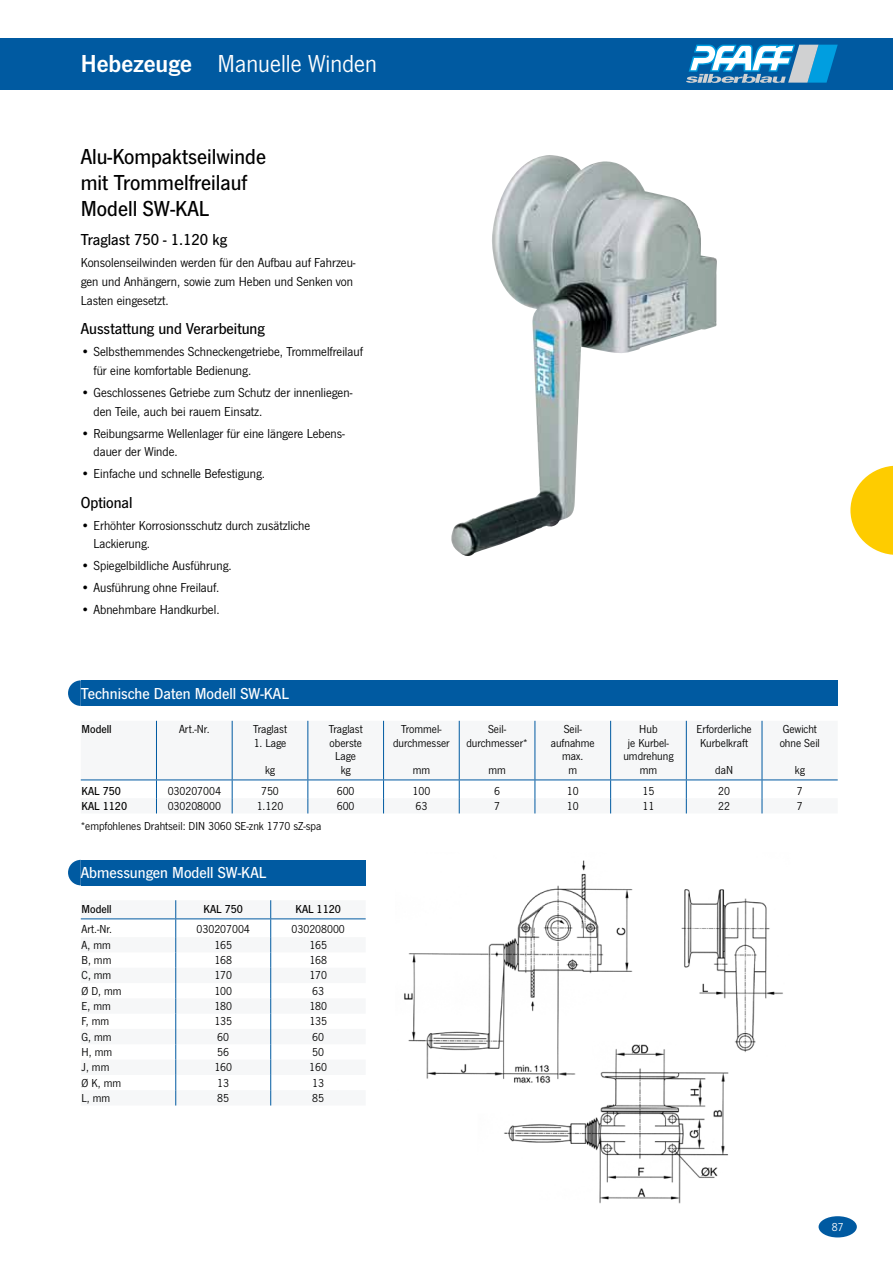
<style>
.page{position:relative;width:893px;height:1263px;background:#fff}
.page>*{position:absolute;margin:0;border:0;box-sizing:border-box;transform-origin:0 0}
.t1{font:25.5px "News Got";color:#fff}
.t2{font:500 22.5px/26.1px "News Got";color:#000}
.t3{font:500 16.5px "News Got";color:#000}
.t4{font:500 16.5px "News Got";color:#fff}
.t5{font:13.5px/18.6px "News Got";color:#000}
.t6{font:12px/13.5px "News Got";color:#000;text-align:center}
.t7{font:500 12px "News Got";color:#000}
.t8{font:12px "News Got";color:#fff}
.s1{font-family:"News Got Dem"}
</style>
<div class="page">
<img style="left:451px;top:155px;width:266px;height:401px">
<div style="left:819px;top:1216px;width:38px;height:21px;background:#005aa1;border-radius:50%"></div>
<div style="left:0;top:38px;width:893px;height:51px;background:#005aa1"></div>
<svg style="left:686px;top:45px;width:152px;height:38px"></svg>
<div style="left:81px;top:680px;width:757px;height:26px;background:#005aa1"></div>
<svg style="left:68px;top:680px;width:13px;height:26px"></svg>
<img style="left:404px;top:860px;width:379px;height:219px">
<svg style="left:81px;top:900px;width:285px;height:205px"></svg>
<svg style="left:81px;top:721px;width:757px;height:92px"></svg>
<img style="left:478px;top:1041px;width:256px;height:163px">
<div style="left:81px;top:860px;width:285px;height:25px;background:#005aa1"></div>
<svg style="left:68px;top:860px;width:13px;height:25px"></svg>
<svg style="left:850px;top:466px;width:43px;height:89px"></svg>
<h1 class="t1" style="left:81px;top:50px;width:298px"><span class="s1">Hebezeuge</span> Manuelle Winden</h1>
<h2 class="t2" style="left:81px;top:144px;width:187px">Alu-Kompaktseilwinde mit Trommelfreilauf<br>Modell SW-KAL</h2>
<p class="t3" style="left:81px;top:231px;width:148px">Traglast 750 - 1.120 kg</p>
<p class="t5" style="left:81px;top:254px;width:276px">Konsolenseilwinden werden für den Aufbau auf Fahrzeu&shy;gen und Anhängern, sowie zum Heben und Senken von<br>Lasten eingesetzt.</p>
<p class="t3" style="left:81px;top:320px;width:186px">Ausstattung und Verarbeitung</p>
<p class="t5" style="left:94px;top:343px;width:271px;text-indent:-13px">• Selbsthemmendes Schneckengetriebe, Trommelfreilauf für eine komfortable Bedienung.</p>
<p class="t5" style="left:94px;top:383px;width:260px;text-indent:-13px">• Geschlossenes Getriebe zum Schutz der innenliegen&shy;den Teile, auch bei rauem Einsatz.</p>
<p class="t5" style="left:94px;top:424px;width:253px;text-indent:-13px">• Reibungsarme Wellenlager für eine längere Lebens&shy;dauer der Winde.</p>
<p class="t5" style="left:81px;top:465px;width:186px">• Einfache und schnelle Befestigung.</p>
<p class="t3" style="left:81px;top:493px;width:53px">Optional</p>
<p class="t5" style="left:94px;top:516px;width:218px;text-indent:-13px">• Erhöhter Korrosionsschutz durch zusätzliche<br>Lackierung.</p>
<p class="t5" style="left:81px;top:557px;width:152px">• Spiegelbildliche Ausführung.</p>
<p class="t5" style="left:81px;top:579px;width:140px">• Ausführung ohne Freilauf.</p>
<p class="t5" style="left:81px;top:601px;width:140px">• Abnehmbare Handkurbel.</p>
<p class="t4" style="left:81px;top:684px;width:210px">Technische Daten Modell SW-KAL</p>
<p class="t7" style="left:82px;top:722px;width:32px">Modell</p>
<p class="t6" style="left:179px;top:722px;width:32px">Art.-Nr.</p>
<p class="t6" style="left:253px;top:722px;width:35px">Traglast</p>
<p class="t6" style="left:254px;top:736px;width:34px">1. Lage</p>
<p class="t6" style="left:265px;top:763px;width:12px">kg</p>
<p class="t6" style="left:329px;top:722px;width:35px">Traglast oberste<br>Lage<br>kg</p>
<p class="t6" style="left:393px;top:722px;width:58px">Trommel&shy;durchmesser</p>
<p class="t6" style="left:413px;top:763px;width:19px">mm</p>
<p class="t6" style="left:466px;top:722px;width:63px">Seil&shy;durchmesser*</p>
<p class="t6" style="left:488px;top:763px;width:19px">mm</p>
<p class="t6" style="left:551px;top:722px;width:45px">Seil&shy;aufnahme max.<br>m</p>
<p class="t6" style="left:623px;top:722px;width:52px">Hub<br>je Kurbel&shy;umdrehung mm</p>
<p class="t6" style="left:696px;top:722px;width:57px">Erforderliche<br>Kurbelkraft</p>
<p class="t6" style="left:715px;top:763px;width:19px">daN</p>
<p class="t6" style="left:780px;top:722px;width:42px;text-align:left">Gewicht ohne Seil</p>
<p class="t6" style="left:795px;top:763px;width:12px">kg</p>
<p class="t7" style="left:82px;top:784px;width:41px">KAL 750</p>
<p class="t6" style="left:168px;top:784px;width:55px">030207004</p>
<p class="t6" style="left:261px;top:784px;width:19px">750</p>
<p class="t6" style="left:337px;top:784px;width:19px">600</p>
<p class="t6" style="left:412px;top:784px;width:19px">100</p>
<p class="t6" style="left:494px;top:784px;width:7px">6</p>
<p class="t6" style="left:567px;top:784px;width:13px">10</p>
<p class="t6" style="left:642px;top:784px;width:13px">15</p>
<p class="t6" style="left:718px;top:784px;width:13px">20</p>
<p class="t6" style="left:797px;top:784px;width:7px">7</p>
<p class="t7" style="left:82px;top:799px;width:47px">KAL 1120</p>
<p class="t6" style="left:168px;top:799px;width:55px">030208000</p>
<p class="t6" style="left:257px;top:799px;width:28px">1.120</p>
<p class="t6" style="left:337px;top:799px;width:19px">600</p>
<p class="t6" style="left:415px;top:799px;width:13px">63</p>
<p class="t6" style="left:494px;top:799px;width:7px">7</p>
<p class="t6" style="left:567px;top:799px;width:13px">10</p>
<p class="t6" style="left:643px;top:799px;width:13px">11</p>
<p class="t6" style="left:718px;top:799px;width:13px">22</p>
<p class="t6" style="left:797px;top:799px;width:7px">7</p>
<p class="t6" style="left:81px;top:819px;width:242px">*empfohlenes Drahtseil: DIN 3060 SE-znk 1770 sZ-spa</p>
<p class="t4" style="left:81px;top:863px;width:187px">Abmessungen Modell SW-KAL</p>
<p class="t7" style="left:82px;top:902px;width:32px">Modell</p>
<p class="t7" style="left:204px;top:902px;width:41px">KAL 750</p>
<p class="t7" style="left:295px;top:902px;width:47px">KAL 1120</p>
<p class="t6" style="left:82px;top:923px;width:32px">Art.-Nr.</p>
<p class="t6" style="left:197px;top:923px;width:55px">030207004</p>
<p class="t6" style="left:292px;top:923px;width:55px">030208000</p>
<p class="t6" style="left:82px;top:938px;width:31px">A, mm</p>
<p class="t6" style="left:214px;top:938px;width:19px">165</p>
<p class="t6" style="left:309px;top:938px;width:19px">165</p>
<p class="t6" style="left:82px;top:953px;width:31px">B, mm</p>
<p class="t6" style="left:214px;top:953px;width:19px">168</p>
<p class="t6" style="left:309px;top:953px;width:19px">168</p>
<p class="t6" style="left:82px;top:969px;width:31px">C, mm</p>
<p class="t6" style="left:214px;top:969px;width:19px">170</p>
<p class="t6" style="left:309px;top:969px;width:19px">170</p>
<p class="t6" style="left:82px;top:984px;width:41px">Ø D, mm</p>
<p class="t6" style="left:214px;top:984px;width:19px">100</p>
<p class="t6" style="left:312px;top:984px;width:13px">63</p>
<p class="t6" style="left:82px;top:999px;width:31px">E, mm</p>
<p class="t6" style="left:214px;top:999px;width:19px">180</p>
<p class="t6" style="left:309px;top:999px;width:19px">180</p>
<p class="t6" style="left:82px;top:1015px;width:29px">F, mm</p>
<p class="t6" style="left:214px;top:1015px;width:19px">135</p>
<p class="t6" style="left:309px;top:1015px;width:19px">135</p>
<p class="t6" style="left:82px;top:1030px;width:31px">G, mm</p>
<p class="t6" style="left:217px;top:1030px;width:13px">60</p>
<p class="t6" style="left:312px;top:1030px;width:13px">60</p>
<p class="t6" style="left:82px;top:1045px;width:32px">H, mm</p>
<p class="t6" style="left:217px;top:1045px;width:13px">56</p>
<p class="t6" style="left:312px;top:1045px;width:13px">50</p>
<p class="t6" style="left:82px;top:1061px;width:29px">J, mm</p>
<p class="t6" style="left:214px;top:1061px;width:19px">160</p>
<p class="t6" style="left:309px;top:1061px;width:19px">160</p>
<p class="t6" style="left:82px;top:1076px;width:41px">Ø K, mm</p>
<p class="t6" style="left:217px;top:1076px;width:13px">13</p>
<p class="t6" style="left:312px;top:1076px;width:13px">13</p>
<p class="t6" style="left:82px;top:1091px;width:30px">L, mm</p>
<p class="t6" style="left:217px;top:1091px;width:13px">85</p>
<p class="t6" style="left:312px;top:1091px;width:13px">85</p>
<p class="t8" style="left:832px;top:1220px;width:13px">87</p>
</div>
